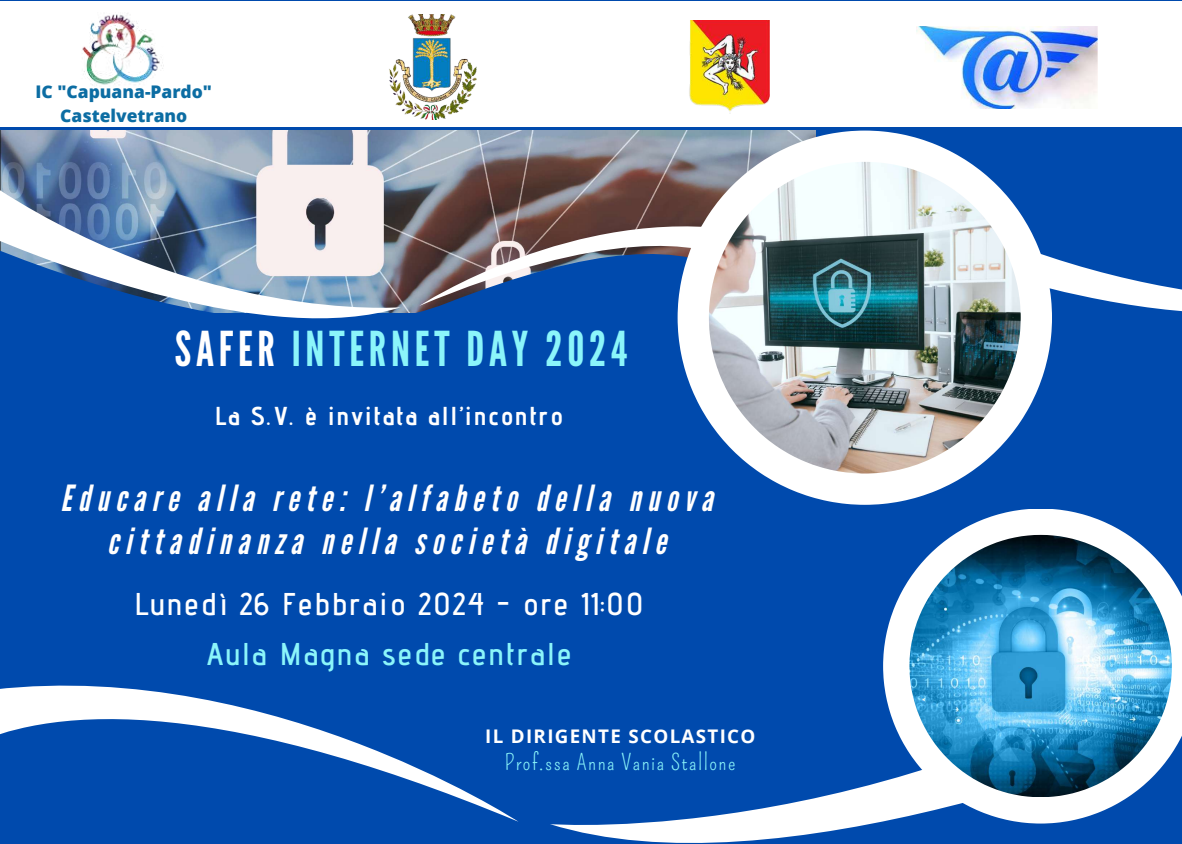
<style>
.page{position:relative;width:1182px;height:844px;background:#fff}
.page>*{position:absolute;margin:0;border:0;box-sizing:border-box;transform-origin:0 0}
.t1{font:48px "League Gothic";letter-spacing:.1em;color:#8bf5fa}
.t2{font:italic 36px/42.8px "League Gothic";letter-spacing:.18em;color:#fff;text-align:center}
.t3{font:600 31.5px "Advent Pro";letter-spacing:.07em;color:#fff}
.t4{font:600 31.5px "Advent Pro";letter-spacing:.07em;color:#8bf5fa}
.t5{font:700 25.88px "Advent Pro";letter-spacing:.07em;color:#fff}
.t6{font:21.75px "Pompiere";letter-spacing:.07em;color:#8bf5fa}
.t7{font:700 18.75px "Open Sans";letter-spacing:.07em;color:#fff}
.t8{font:800 17.4px/24.2px "Open Sans";color:#0c6da3;text-align:center}
.s1{color:#fff}
</style>
<div class="page">
<div style="left:0;top:0;width:1181px;height:844px;background:#004aad"></div>
<img style="left:0;top:131px;width:677px;height:111px">
<div style="left:0;top:1px;width:1181px;height:126px;background:#fff"></div>
<svg style="left:401px;top:242px;width:38px;height:71px"></svg>
<svg style="left:0;top:175px;width:401px;height:144px;background:#8ea4c2"></svg>
<svg style="left:419px;top:204px;width:258px;height:102px"></svg>
<svg style="left:550px;top:781px;width:503px;height:62px"></svg>
<svg style="left:0;top:685px;width:518px;height:137px"></svg>
<svg style="left:1051px;top:257px;width:130px;height:80px"></svg>
<svg style="left:882px;top:509px;width:299px;height:314px"></svg>
<img style="left:909px;top:535px;width:262px;height:262px">
<img style="left:82px;top:13px;width:82px;height:72px">
<img style="left:689px;top:20px;width:81px;height:94px">
<img style="left:389px;top:15px;width:88px;height:105px">
<img style="left:916px;top:26px;width:181px;height:82px">
<svg style="left:677px;top:131px;width:374px;height:374px"></svg>
<img style="left:708px;top:162px;width:312px;height:311px">
<p class="t8" style="left:36px;top:79px;width:178px">IC "Capuana-Pardo"<br>Castelvetrano</p>
<h1 class="t1" style="left:175px;top:321px;width:454px"><span class="s1">SAFER</span> INTERNET DAY 2024</h1>
<p class="t5" style="left:215px;top:400px;width:349px">La S.V. è invitata all’incontro</p>
<p class="t2" style="left:60px;top:477px;width:654px">Educare alla rete: l’alfabeto della nuova cittadinanza nella società digitale</p>
<p class="t3" style="left:134px;top:584px;width:510px">Lunedì 26 Febbraio 2024 - ore 11:00</p>
<p class="t4" style="left:207px;top:634px;width:365px">Aula Magna sede centrale</p>
<p class="t7" style="left:485px;top:722px;width:272px">IL DIRIGENTE SCOLASTICO</p>
<p class="t6" style="left:505px;top:750px;width:232px">Prof.ssa Anna Vania Stallone</p>
</div>
